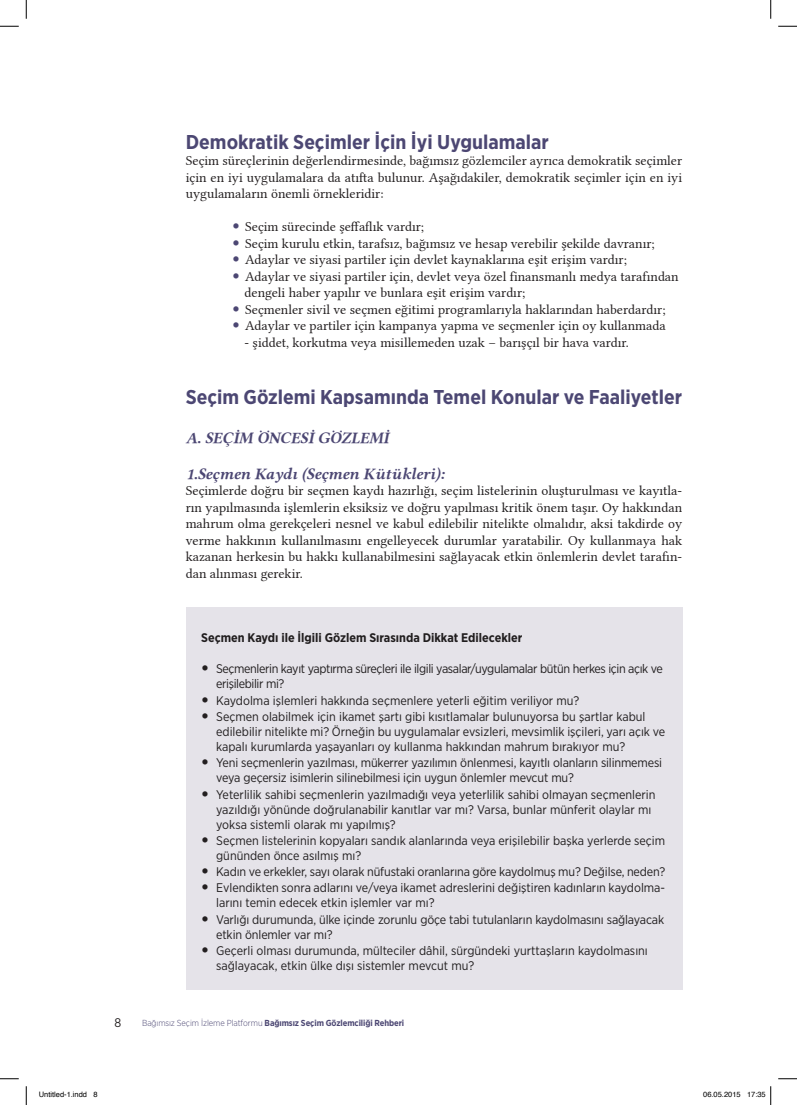
<style>
.page{position:relative;width:797px;height:1105px;background:#fff}
.page>*{position:absolute;margin:0;border:0;box-sizing:border-box;transform-origin:0 0}
.t1{font:700 20px "Gotham Narrow";color:#4c4773}
.t2{font:16.25px "Linux Libertine GBI";color:#4c4773}
.t3{font:13.75px/16.5px "Linux Libertine G";color:#231f20;text-align:justify}
.t4{font:13.75px/16.5px "Linux Libertine G";color:#201d1e;text-align:justify}
.t5{font:12.5px/15px "Gotham Narrow";color:#201d1e}
.t6{font:12.5px/15px "Gotham Narrow";letter-spacing:-.03em;color:#201d1e}
.t7{font:700 12.5px "Gotham Narrow";color:#201d1e}
.t8{font:12.5px "Gotham Narrow";color:#231f20}
.t9{font:700 8.75px "Gotham Narrow";letter-spacing:-.01em;color:#4c4773}
.t10{font:7.5px "Helvetica";color:#000}
.s1{font-size:22.5px;color:#4c4773}
.s2{color:#231f20}
.s3{font-family:"Linux Libertine G";font-size:22.5px;color:#231f20}
.s4{font-weight:300}
</style>
<div class="page">
<div style="left:186px;top:607px;width:496px;height:383px;background:#e5e3e9"></div>
<svg style="left:0;top:25px;width:19px;height:2px"></svg>
<svg style="left:778px;top:25px;width:19px;height:2px"></svg>
<svg style="left:0;top:1078px;width:19px;height:1px"></svg>
<svg style="left:778px;top:1078px;width:19px;height:1px"></svg>
<svg style="left:25px;top:0;width:2px;height:19px"></svg>
<svg style="left:25px;top:1086px;width:2px;height:19px"></svg>
<svg style="left:770px;top:0;width:1px;height:19px"></svg>
<svg style="left:770px;top:1086px;width:1px;height:19px"></svg>
<h1 class="t1" style="left:186px;top:129px;width:365px">Demokratik Seçimler İçin İyi Uygulamalar</h1>
<p class="t3" style="left:186px;top:152px;width:498px">Seçim süreçlerinin değerlendirmesinde, bağımsız gözlemciler ayrıca demokratik seçimler için en iyi uygulamalara da atıfta bulunur. Aşağıdakiler, demokratik seçimler için en iyi uygulamaların önemli örnekleridir:</p>
<p class="t3" style="left:232px;top:218px;width:194px"><span class="s1">•</span> Seçim sürecinde şeffaflık vardır;</p>
<p class="t3" style="left:232px;top:235px;width:424px"><span class="s1">•</span> Seçim kurulu etkin, tarafsız, bağımsız ve hesap verebilir şekilde davranır;</p>
<p class="t3" style="left:232px;top:251px;width:396px"><span class="s1">•</span> Adaylar ve siyasi partiler için devlet kaynaklarına eşit erişim vardır;</p>
<p class="t3" style="left:244px;top:268px;width:435px;text-indent:-12px"><span class="s1">•</span> Adaylar ve siyasi partiler için, devlet veya özel finansmanlı medya tarafından dengeli haber yapılır ve bunlara eşit erişim vardır;</p>
<p class="t3" style="left:232px;top:301px;width:435px"><span class="s1">•</span> Seçmenler sivil ve seçmen eğitimi programlarıyla haklarından haberdardır;</p>
<p class="t3" style="left:232px;top:317px;width:435px"><span class="s1">•</span> Adaylar ve partiler için kampanya yapma ve seçmenler için oy kullanmada</p>
<p class="t3" style="left:244px;top:334px;width:386px">- şiddet, korkutma veya misillemeden uzak – barışçıl bir hava vardır.</p>
<h1 class="t1" style="left:186px;top:384px;width:498px">Seçim Gözlemi Kapsamında Temel Konular ve Faaliyetler</h1>
<h2 class="t2" style="left:186px;top:426px;width:204px">A. SEÇİM ÖNCESİ GÖZLEMİ</h2>
<h2 class="t2" style="left:186px;top:462px;width:260px">1.Seçmen Kaydı (Seçmen Kütükleri):</h2>
<p class="t4" style="left:186px;top:482px;width:498px">Seçimlerde doğru bir seçmen kaydı hazırlığı, seçim listelerinin oluşturulması ve kayıtla&shy;rın yapılmasında işlemlerin eksiksiz ve doğru yapılması kritik önem taşır. <span class="s2">Oy hakkından mahrum olma gerekçeleri nesnel ve kabul edilebilir nitelikte olmalıdır, aksi takdirde</span> oy verme hakkının kullanılmasını engelleyecek durumlar yaratabilir. <span class="s2">Oy kullanmaya hak kazanan herkesin bu hakkı kullanabilmesini sağlayacak etkin önlemlerin devlet tarafın&shy;dan alınması gerekir.</span></p>
<p class="t7" style="left:201px;top:630px;width:323px">Seçmen Kaydı ile İlgili Gözlem Sırasında Dikkat Edilecekler</p>
<p class="t6" style="left:216px;top:661px;width:448px;text-indent:-15px"><span class="s3">•</span> Seçmenlerin kayıt yaptırma süreçleri ile ilgili yasalar/uygulamalar bütün herkes için açık ve erişilebilir mi?</p>
<p class="t5" style="left:201px;top:693px;width:380px"><span class="s3">•</span> Kaydolma işlemleri hakkında seçmenlere yeterli eğitim veriliyor mu?</p>
<p class="t5" style="left:216px;top:709px;width:450px;text-indent:-15px"><span class="s3">•</span> Seçmen olabilmek için ikamet şartı gibi kısıtlamalar bulunuyorsa bu şartlar kabul edilebilir nitelikte mi? Örneğin bu uygulamalar evsizleri, mevsimlik işçileri, yarı açık ve kapalı kurumlarda yaşayanları oy kullanma hakkından mahrum bırakıyor mu?</p>
<p class="t5" style="left:216px;top:755px;width:447px;text-indent:-15px"><span class="s3">•</span> Yeni seçmenlerin yazılması, mükerrer yazılımın önlenmesi, kayıtlı olanların silinmemesi veya geçersiz isimlerin silinebilmesi için uygun önlemler mevcut mu?</p>
<p class="t5" style="left:216px;top:786px;width:441px;text-indent:-15px"><span class="s3">•</span> Yeterlilik sahibi seçmenlerin yazılmadığı veya yeterlilik sahibi olmayan seçmenlerin yazıldığı yönünde doğrulanabilir kanıtlar var mı? Varsa, bunlar münferit olaylar mı yoksa sistemli olarak mı yapılmış?</p>
<p class="t5" style="left:216px;top:833px;width:450px;text-indent:-15px"><span class="s3">•</span> Seçmen listelerinin kopyaları sandık alanlarında veya erişilebilir başka yerlerde seçim gününden önce asılmış mı?</p>
<p class="t5" style="left:201px;top:864px;width:465px"><span class="s3">•</span> Kadın ve erkekler, sayı olarak nüfustaki oranlarına göre kaydolmuş mu? Değilse, neden?</p>
<p class="t5" style="left:216px;top:880px;width:450px;text-indent:-15px"><span class="s3">•</span> Evlendikten sonra adlarını ve/veya ikamet adreslerini değiştiren kadınların kaydolma&shy;larını temin edecek etkin işlemler var mı?</p>
<p class="t5" style="left:216px;top:911px;width:449px;text-indent:-15px"><span class="s3">•</span> Varlığı durumunda, ülke içinde zorunlu göçe tabi tutulanların kaydolmasını sağlayacak etkin önlemler var mı?</p>
<p class="t5" style="left:216px;top:943px;width:433px;text-indent:-15px"><span class="s3">•</span> Geçerli olması durumunda, mülteciler dâhil, sürgündeki yurttaşların kaydolmasını sağlayacak, etkin ülke dışı sistemler mevcut mu?</p>
<p class="t8" style="left:114px;top:1014px;width:8px">8</p>
<p class="t9" style="left:142px;top:1017px;width:264px"><span class="s4">Bağımsız Seçim İzleme Platformu</span> Bağımsız Seçim Gözlemciliği Rehberi</p>
<p class="t10" style="left:39px;top:1089px;width:60px">Untitled-1.indd 8</p>
<p class="t10" style="left:703px;top:1089px;width:64px">06.05.2015 17:35</p>
</div>
